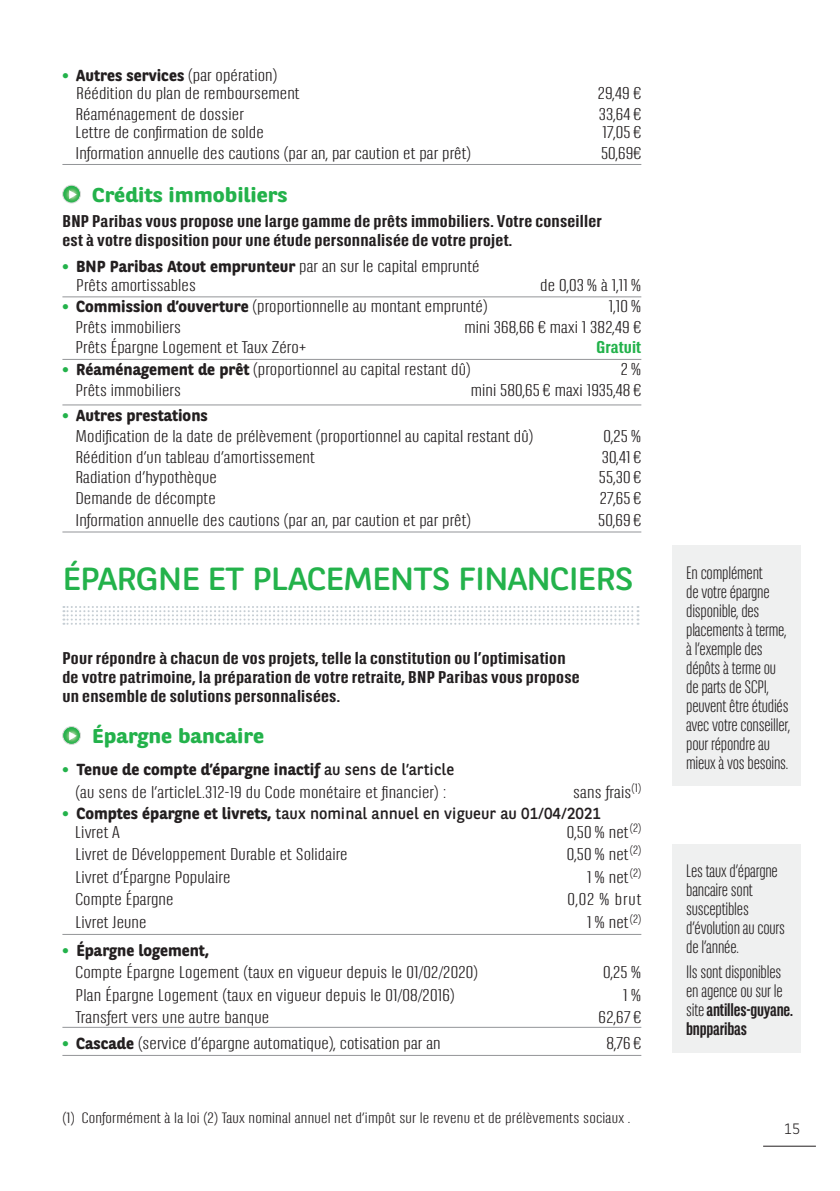
<style>
.page{position:relative;width:840px;height:1191px;background:#fff}
.page>*{position:absolute;margin:0;border:0;box-sizing:border-box;transform-origin:0 0}
._01_TITTES_CHAPITRES{font:32px "BNPP Rounded";letter-spacing:-.03em;color:#23b24b;scale:1.11 1}
._02_SOUS-TITRES_VERT{font:700 20px "BNPP Rounded";color:#23b24b;scale:1.11 1}
.t1{font:300 18px/19px "BNPP Sans Condensed";letter-spacing:-.01em;color:#231f20;scale:1.05 1}
._03_TEXTES_FILETS_SA{font:300 17px "BNPP Sans Condensed";letter-spacing:.005em;color:#231f20;scale:1.3 1}
._01_TITTES_CHAPITRES-2{font:700 17px/19px "BNPP Sans Condensed";letter-spacing:.01em;color:#231f20;scale:1.3 1}
._03_TEXTES_FILETS{font:300 17px "BNPP Sans Condensed";letter-spacing:.005em;color:#231f20;scale:1.3 1}
._03_TEXTES_FILETS_SA-2{font:700 17px "BNPP Sans Condensed";letter-spacing:.005em;color:#23b24b;scale:1.3 1}
._03_TEXTES_FILETS-2{font:700 16px "BNPP Rounded";color:#231f20}
.t2{font:16px "BNPP Rounded";color:#231f20}
._06_RENVOIS{font:300 15px "BNPP Sans Condensed";letter-spacing:.01em;color:#231f20;scale:1.3 1}
.t3{font:300 15px "BNPP Sans";color:#231f20}
.s1{font-family:"BNPP Sans";font-weight:800;color:#23b24b}
.s2{font-family:"BNPP Sans Condensed";font-weight:300;font-size:17px}
.s3{font-family:"BNPP Sans";font-weight:800;font-size:16px;color:#23b24b}
.s4{font-family:"BNPP Rounded";font-weight:700;font-size:16px}
.s5{font-weight:400}
.s6{font-weight:700}
</style>
<div class="page">
<hr style="left:762px;top:1145px;width:53px;height:1px;background:#231f20">
<hr style="left:62px;top:164px;width:579px;height:1px;background:#939598">
<hr style="left:62px;top:296px;width:579px;height:1px;background:#939598">
<hr style="left:62px;top:359px;width:579px;height:1px;background:#939598">
<hr style="left:62px;top:404px;width:579px;height:1px;background:#939598">
<hr style="left:62px;top:531px;width:579px;height:1px;background:#939598">
<hr style="left:62px;top:934px;width:579px;height:1px;background:#939598">
<hr style="left:62px;top:1027px;width:579px;height:1px;background:#939598">
<hr style="left:62px;top:1055px;width:579px;height:1px;background:#939598">
<svg style="left:63px;top:185px;width:17px;height:18px"></svg>
<div style="left:62px;top:185px;width:19px;height:18px;border:1px solid #dbdada;border-radius:50%"></div>
<svg style="left:69px;top:190px;width:8px;height:9px"></svg>
<svg style="left:63px;top:606px;width:575px;height:19px"></svg>
<svg style="left:63px;top:726px;width:17px;height:18px"></svg>
<div style="left:62px;top:726px;width:19px;height:18px;border:1px solid #dbdada;border-radius:50%"></div>
<svg style="left:69px;top:731px;width:8px;height:9px"></svg>
<div style="left:671px;top:546px;width:128px;height:240px;background:#eff0f0"></div>
<div style="left:671px;top:844px;width:128px;height:208px;background:#eff0f0"></div>
<p class="_03_TEXTES_FILETS-2" style="left:62px;top:66px;width:216px"><span class="s1">•</span> Autres services <span class="s2">(par opération)</span></p>
<p class="_03_TEXTES_FILETS" style="left:76px;top:84px;width:173px">Réédition du plan de remboursement</p>
<p class="_03_TEXTES_FILETS" style="left:597px;top:84px;width:35px">29,49 €</p>
<p class="_03_TEXTES_FILETS_SA" style="left:75px;top:105px;width:131px">Réaménagement de dossier</p>
<p class="_03_TEXTES_FILETS_SA" style="left:598px;top:105px;width:34px">33,64€</p>
<p class="_03_TEXTES_FILETS_SA" style="left:75px;top:123px;width:146px">Lettre de confirmation de solde</p>
<p class="_03_TEXTES_FILETS_SA" style="left:602px;top:123px;width:31px">17,05€</p>
<p class="_03_TEXTES_FILETS_SA" style="left:75px;top:143px;width:305px">Information annuelle des cautions (par an, par caution et par prêt)</p>
<p class="_03_TEXTES_FILETS_SA" style="left:600px;top:143px;width:32px">50,69€</p>
<p class="_02_SOUS-TITRES_VERT" style="left:92px;top:183px;width:178px">Crédits immobiliers</p>
<p class="_01_TITTES_CHAPITRES-2" style="left:62px;top:212px;width:416px">BNP Paribas vous propose une large gamme de prêts immobiliers. Votre conseiller est à votre disposition pour une étude personnalisée de votre projet.</p>
<p class="_03_TEXTES_FILETS-2" style="left:62px;top:257px;width:418px"><span class="s1">•</span> BNP Paribas Atout emprunteur <span class="s2">par an sur le capital emprunté</span></p>
<p class="_03_TEXTES_FILETS" style="left:76px;top:276px;width:93px">Prêts amortissables</p>
<p class="_03_TEXTES_FILETS" style="left:540px;top:276px;width:79px">de 0,03 % à 1,11 %</p>
<p class="_03_TEXTES_FILETS" style="left:62px;top:297px;width:328px"><span class="s3">•</span> <span class="s4">Commission d’ouverture</span> (proportionnelle au montant emprunté)</p>
<p class="_03_TEXTES_FILETS" style="left:608px;top:297px;width:26px">1,10 %</p>
<p class="_03_TEXTES_FILETS_SA" style="left:75px;top:317px;width:83px">Prêts immobiliers</p>
<p class="_03_TEXTES_FILETS_SA" style="left:464px;top:317px;width:137px">mini 368,66 € maxi 1 382,49 €</p>
<p class="_03_TEXTES_FILETS_SA" style="left:75px;top:338px;width:179px">Prêts Épargne Logement et Taux Zéro+</p>
<p class="_03_TEXTES_FILETS_SA-2" style="left:596px;top:338px;width:36px">Gratuit</p>
<p class="_03_TEXTES_FILETS" style="left:62px;top:360px;width:315px"><span class="s3">•</span> <span class="s4">Réaménagement de prêt</span> (proportionnel au capital restant dû)</p>
<p class="_03_TEXTES_FILETS" style="left:620px;top:360px;width:17px">2%</p>
<p class="_03_TEXTES_FILETS_SA" style="left:75px;top:381px;width:83px">Prêts immobiliers</p>
<p class="_03_TEXTES_FILETS_SA" style="left:470px;top:381px;width:133px">mini 580,65€ maxi 1935,48€</p>
<p class="_03_TEXTES_FILETS-2" style="left:62px;top:406px;width:147px"><span class="s1">•</span> Autres prestations</p>
<p class="_03_TEXTES_FILETS_SA" style="left:75px;top:426px;width:353px">Modification de la date de prélèvement (proportionnel au capital restant dû)</p>
<p class="_03_TEXTES_FILETS_SA" style="left:603px;top:426px;width:31px">0,25 %</p>
<p class="_03_TEXTES_FILETS_SA" style="left:75px;top:447px;width:185px">Réédition d’un tableau d’amortissement</p>
<p class="_03_TEXTES_FILETS_SA" style="left:601px;top:447px;width:32px">30,41€</p>
<p class="_03_TEXTES_FILETS_SA" style="left:75px;top:468px;width:110px">Radiation d’hypothèque</p>
<p class="_03_TEXTES_FILETS_SA" style="left:598px;top:468px;width:34px">55,30€</p>
<p class="_03_TEXTES_FILETS_SA" style="left:75px;top:489px;width:109px">Demande de décompte</p>
<p class="_03_TEXTES_FILETS_SA" style="left:599px;top:489px;width:33px">27,65€</p>
<p class="_03_TEXTES_FILETS_SA" style="left:75px;top:511px;width:305px">Information annuelle des cautions (par an, par caution et par prêt)</p>
<p class="_03_TEXTES_FILETS_SA" style="left:598px;top:511px;width:35px">50,69€</p>
<p class="_01_TITTES_CHAPITRES" style="left:62px;top:560px;width:516px">ÉPARGNE ET PLACEMENTS FINANCIERS</p>
<p class="_01_TITTES_CHAPITRES-2" style="left:62px;top:648px;width:399px">Pour répondre à chacun de vos projets, telle la constitution ou l’optimisation de votre patrimoine, la préparation de votre retraite, BNP Paribas vous propose un ensemble de solutions personnalisées.</p>
<p class="_02_SOUS-TITRES_VERT" style="left:92px;top:724px;width:156px">Épargne bancaire</p>
<p class="_03_TEXTES_FILETS-2" style="left:62px;top:760px;width:393px"><span class="s1">•</span> Tenue de compte d’épargne inactif <span class="s5">au sens de l’article</span></p>
<p class="_03_TEXTES_FILETS_SA" style="left:75px;top:782px;width:286px">(au sens de l’articleL.312-19 du Code monétaire et financier) :</p>
<p class="_03_TEXTES_FILETS_SA" style="left:572px;top:782px;width:54px">sans frais<sup>(1)</sup></p>
<p class="t2" style="left:62px;top:804px;width:539px"><span class="s1">•</span> <span class="s6">Comptes épargne et livrets,</span> taux nominal annuel en vigueur au 01/04/2021</p>
<p class="_03_TEXTES_FILETS_SA" style="left:75px;top:823px;width:36px">Livret A</p>
<p class="_03_TEXTES_FILETS_SA" style="left:566px;top:823px;width:59px">0,50 % net<sup>(2)</sup></p>
<p class="_03_TEXTES_FILETS_SA" style="left:75px;top:844px;width:211px">Livret de Développement Durable et Solidaire</p>
<p class="_03_TEXTES_FILETS_SA" style="left:566px;top:844px;width:59px">0,50 % net<sup>(2)</sup></p>
<p class="_03_TEXTES_FILETS_SA" style="left:75px;top:867px;width:121px">Livret d’Épargne Populaire</p>
<p class="_03_TEXTES_FILETS_SA" style="left:586px;top:867px;width:43px">1 % net<sup>(2)</sup></p>
<p class="_03_TEXTES_FILETS_SA" style="left:75px;top:890px;width:77px">Compte Épargne</p>
<p class="_03_TEXTES_FILETS_SA" style="left:567px;top:890px;width:58px">0,02 % brut</p>
<p class="_03_TEXTES_FILETS_SA" style="left:75px;top:913px;width:56px">Livret Jeune</p>
<p class="_03_TEXTES_FILETS_SA" style="left:586px;top:913px;width:43px">1 % net<sup>(2)</sup></p>
<p class="_03_TEXTES_FILETS-2" style="left:62px;top:941px;width:148px"><span class="s1">•</span> Épargne logement,</p>
<p class="_03_TEXTES_FILETS_SA" style="left:75px;top:963px;width:311px">Compte Épargne Logement (taux en vigueur depuis le 01/02/2020)</p>
<p class="_03_TEXTES_FILETS_SA" style="left:602px;top:963px;width:31px">0,25 %</p>
<p class="_03_TEXTES_FILETS_SA" style="left:75px;top:985px;width:293px">Plan Épargne Logement (taux en vigueur depuis le 01/08/2016)</p>
<p class="_03_TEXTES_FILETS_SA" style="left:623px;top:985px;width:15px">1%</p>
<p class="_03_TEXTES_FILETS_SA" style="left:75px;top:1008px;width:150px">Transfert vers une autre banque</p>
<p class="_03_TEXTES_FILETS_SA" style="left:598px;top:1008px;width:34px">62,67€</p>
<p class="_03_TEXTES_FILETS" style="left:62px;top:1034px;width:292px"><span class="s3">•</span> <span class="s4">Cascade</span> (service d’épargne automatique), cotisation par an</p>
<p class="_03_TEXTES_FILETS" style="left:606px;top:1034px;width:28px">8,76€</p>
<p class="_06_RENVOIS" style="left:62px;top:1109px;width:438px">(1) Conformément à la loi (2) Taux nominal annuel net d’impôt sur le revenu et de prélèvements sociaux .</p>
<p class="t1" style="left:685px;top:564px;width:100px">En complément<br>de votre épargne disponible, des placements à terme, à l’exemple des dépôts à terme ou de parts de SCPI, peuvent être étudiés avec votre conseiller, pour répondre au mieux à vos besoins.</p>
<p class="t1" style="left:685px;top:862px;width:95px">Les taux d’épargne bancaire sont susceptibles d’évolution au cours de l’année.</p>
<p class="t1" style="left:685px;top:962px;width:103px">Ils sont disponibles en agence ou sur le site <span class="s6">antilles-guyane. bnpparibas</span></p>
<p class="t3" style="left:783px;top:1118px;width:17px">15</p>
</div>
